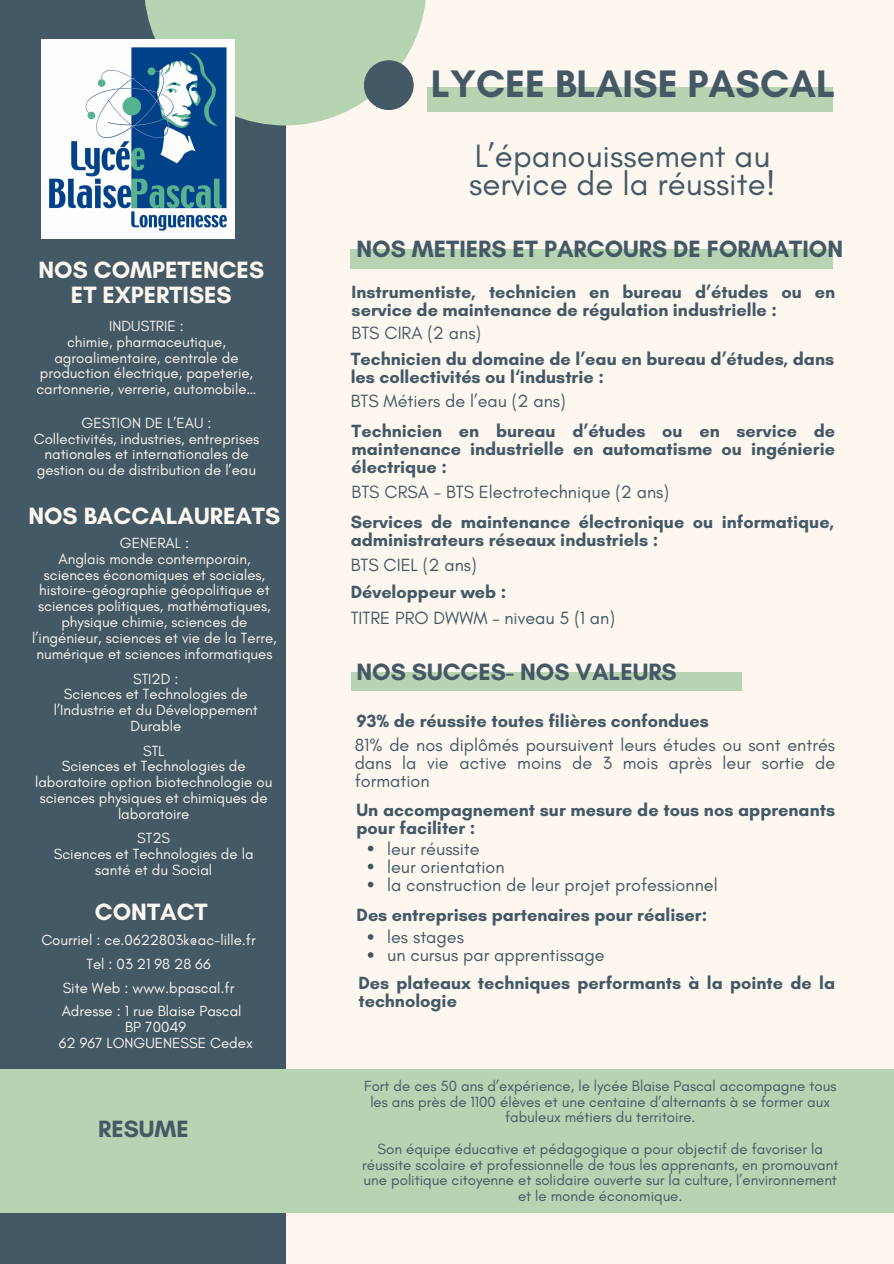
<style>
.page{position:relative;width:894px;height:1264px;background:#fff}
.page>*{position:absolute;margin:0;border:0;box-sizing:border-box;transform-origin:0 0}
.t1{font:700 39px "Glacial Indifference";color:#435966}
.t2{font:33px/28.2px "Glacial Indifference";color:#435966}
.t3{font:700 24px "Glacial Indifference";color:#435966}
.t4{font:700 24px "Glacial Indifference";color:#fdf7f0}
.t5{font:700 18px/18px "Glacial Indifference";color:#435966}
.t6{font:18px/18px "Glacial Indifference";color:#435966;text-align:justify}
.t7{font:15px/15.8px "Glacial Indifference";color:#fdf7f0;text-align:center}
.t8{font:15px/15.8px "Glacial Indifference";color:#435966;text-align:center}
</style>
<div class="page">
<div style="left:0;top:0;width:893px;height:1263px;background:#fdf7f0"></div>
<div style="left:0;top:0;width:285px;height:1263px;background:#435966"></div>
<svg style="left:145px;top:0;width:281px;height:125px;background:#bbd6b7"></svg>
<div style="left:427px;top:87px;width:405px;height:25px;background:#b5d4b1"></div>
<div style="left:350px;top:249px;width:482px;height:20px;background:#b5d4b1"></div>
<div style="left:350px;top:672px;width:391px;height:19px;background:#b5d4b1"></div>
<div style="left:0;top:1069px;width:893px;height:143px;background:#b5d4b1"></div>
<div style="left:364px;top:60px;width:49px;height:50px;background:#435966;border-radius:50%"></div>
<img style="left:41px;top:39px;width:193px;height:200px">
<svg style="left:368px;top:845px;width:5px;height:6px"></svg>
<svg style="left:368px;top:863px;width:5px;height:6px"></svg>
<svg style="left:368px;top:881px;width:5px;height:6px"></svg>
<svg style="left:368px;top:934px;width:5px;height:5px"></svg>
<svg style="left:368px;top:952px;width:5px;height:5px"></svg>
<p class="t4" style="left:39px;top:255px;width:227px">NOS COMPETENCES</p>
<p class="t4" style="left:71px;top:280px;width:162px">ET EXPERTISES</p>
<p class="t7" style="left:109px;top:318px;width:76px">INDUSTRIE :</p>
<p class="t7" style="left:36px;top:334px;width:221px">chimie, pharmaceutique, agroalimentaire, centrale de production électrique, papeterie, cartonnerie, verrerie, automobile…</p>
<p class="t7" style="left:81px;top:414px;width:131px">GESTION DE L’EAU :</p>
<p class="t7" style="left:34px;top:430px;width:227px">Collectivités, industries, entreprises nationales et internationales de gestion ou de distribution de l’eau</p>
<p class="t4" style="left:28px;top:501px;width:253px">NOS BACCALAUREATS</p>
<p class="t7" style="left:120px;top:535px;width:71px">GENERAL :</p>
<p class="t7" style="left:32px;top:550px;width:246px">Anglais monde contemporain, sciences économiques et sociales, histoire-géographie géopolitique et sciences politiques, mathématiques, physique chimie, sciences de l’ingénieur, sciences et vie de la Terre, numérique et sciences informatiques</p>
<p class="t7" style="left:133px;top:670px;width:47px">STI2D :</p>
<p class="t7" style="left:54px;top:686px;width:205px">Sciences et Technologies de l’Industrie et du Développement<br>Durable</p>
<p class="t7" style="left:143px;top:742px;width:23px">STL</p>
<p class="t7" style="left:35px;top:758px;width:239px">Sciences et Technologies de laboratoire option biotechnologie ou sciences physiques et chimiques de laboratoire</p>
<p class="t7" style="left:137px;top:830px;width:35px">ST2S</p>
<p class="t7" style="left:54px;top:846px;width:201px">Sciences et Technologies de la santé et du Social</p>
<p class="t4" style="left:95px;top:897px;width:114px">CONTACT</p>
<p class="t7" style="left:41px;top:932px;width:216px">Courriel : ce.0622803k@ac-lille.fr</p>
<p class="t7" style="left:86px;top:955px;width:126px">Tel : 03 21 98 28 66</p>
<p class="t7" style="left:63px;top:979px;width:173px">Site Web : www.bpascal.fr</p>
<p class="t7" style="left:62px;top:1002px;width:181px">Adresse : 1 rue Blaise Pascal</p>
<p class="t7" style="left:125px;top:1018px;width:63px">BP 70049</p>
<p class="t7" style="left:59px;top:1034px;width:195px">62 967 LONGUENESSE Cedex</p>
<p class="t3" style="left:98px;top:1114px;width:92px">RESUME</p>
<p class="t1" style="left:431px;top:60px;width:405px">LYCEE BLAISE PASCAL</p>
<p class="t2" style="left:469px;top:141px;width:308px">L’épanouissement au service de la réussite!</p>
<p class="t3" style="left:356px;top:234px;width:488px">NOS METIERS ET PARCOURS DE FORMATION</p>
<p class="t5" style="left:351px;top:282px;width:485px">Instrumentiste, technicien en bureau d’études ou en service de maintenance de régulation industrielle :</p>
<p class="t6" style="left:351px;top:324px;width:131px">BTS CIRA (2 ans)</p>
<p class="t5" style="left:350px;top:350px;width:485px">Technicien du domaine de l’eau en bureau d’études, dans les collectivités ou l‘industrie :</p>
<p class="t6" style="left:350px;top:392px;width:216px">BTS Métiers de l’eau (2 ans)</p>
<p class="t5" style="left:351px;top:422px;width:485px;text-align:justify">Technicien en bureau d’études ou en service de maintenance industrielle en automatisme ou ingénierie électrique :</p>
<p class="t6" style="left:351px;top:483px;width:319px">BTS CRSA - BTS Electrotechnique (2 ans)</p>
<p class="t5" style="left:350px;top:512px;width:485px">Services de maintenance électronique ou informatique, administrateurs réseaux industriels :</p>
<p class="t6" style="left:350px;top:556px;width:127px">BTS CIEL (2 ans)</p>
<p class="t5" style="left:350px;top:582px;width:157px">Développeur web :</p>
<p class="t6" style="left:350px;top:608px;width:266px">TITRE PRO DWWM – niveau 5 (1 an)</p>
<p class="t3" style="left:356px;top:657px;width:321px">NOS SUCCES- NOS VALEURS</p>
<p class="t5" style="left:356px;top:711px;width:353px">93% de réussite toutes filières confondues</p>
<p class="t6" style="left:354px;top:735px;width:482px">81% de nos diplômés poursuivent leurs études ou sont entrés dans la vie active moins de 3 mois après leur sortie de formation</p>
<p class="t5" style="left:356px;top:800px;width:480px">Un accompagnement sur mesure de tous nos apprenants pour faciliter :</p>
<p class="t6" style="left:387px;top:839px;width:94px">leur réussite</p>
<p class="t6" style="left:387px;top:857px;width:119px">leur orientation</p>
<p class="t6" style="left:387px;top:875px;width:332px">la construction de leur projet professionnel</p>
<p class="t5" style="left:356px;top:906px;width:352px">Des entreprises partenaires pour réaliser:</p>
<p class="t6" style="left:387px;top:927px;width:78px">les stages</p>
<p class="t6" style="left:387px;top:945px;width:219px">un cursus par apprentissage</p>
<p class="t5" style="left:358px;top:974px;width:478px">Des plateaux techniques performants à la pointe de la technologie</p>
<p class="t8" style="left:364px;top:1077px;width:473px">Fort de ces 50 ans d’expérience, le lycée Blaise Pascal accompagne tous les ans près de 1100 élèves et une centaine d’alternants à se former aux fabuleux métiers du territoire.</p>
<p class="t8" style="left:362px;top:1140px;width:477px">Son équipe éducative et pédagogique a pour objectif de favoriser la réussite scolaire et professionnelle de tous les apprenants, en promouvant une politique citoyenne et solidaire ouverte sur la culture, l’environnement et le monde économique.</p>
</div>
